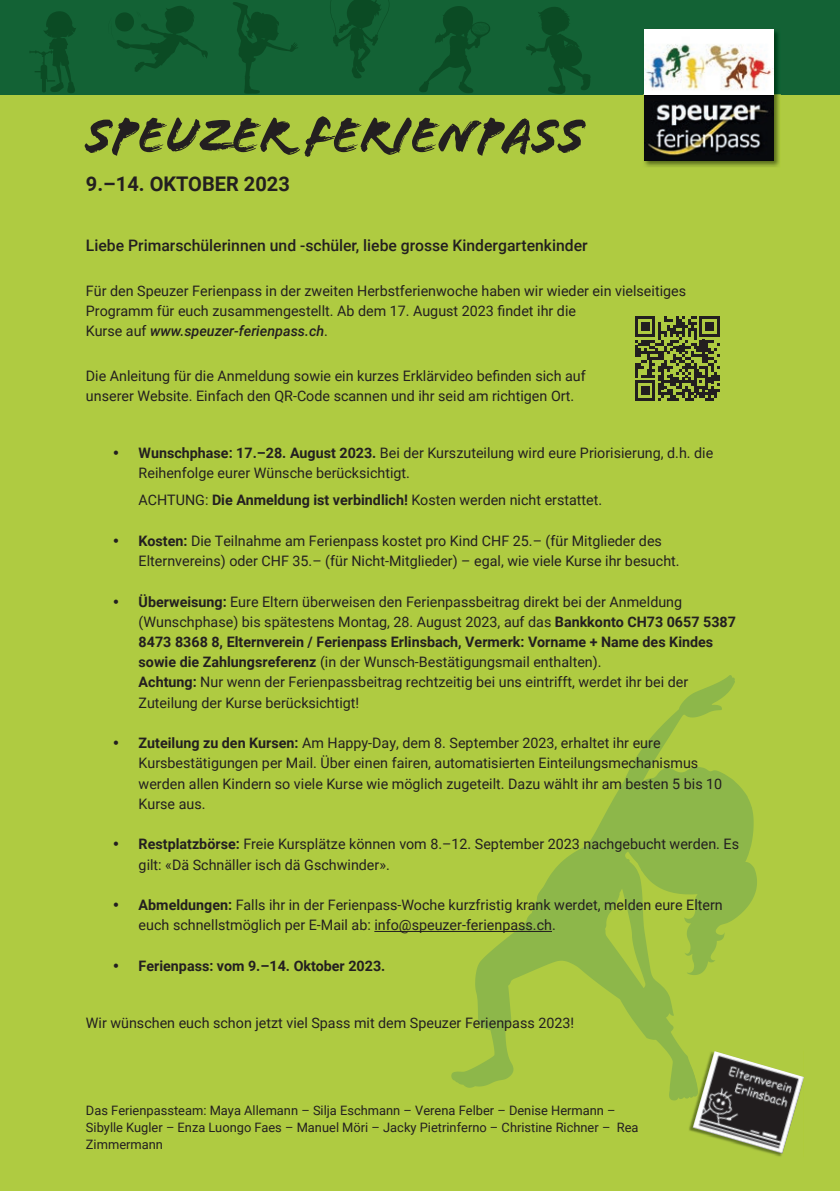
<style>
.page{position:relative;width:840px;height:1191px;background:#fff}
.page>*{position:absolute;margin:0;border:0;box-sizing:border-box;transform-origin:0 0}
.t1{font:51.8px "Flood Std";color:#231f20}
.t2{font:700 20.2px "Roboto";color:#231f20}
.t3{font:500 15.8px "Roboto";color:#231f20}
.t4{font:14.4px/20.2px "Roboto";color:#231f20}
.t5{font:700 14.4px "Roboto";color:#231f20}
.t6{font:13px/17.2px "Roboto";color:#231f20}
.s1{font-weight:500;font-style:italic}
.s2{font-weight:700}
</style>
<div class="page">
<div style="left:0;top:0;width:839px;height:1191px;background:#afcb41"></div>
<div style="left:0;top:0;width:839px;height:94px;background:#136235"></div>
<svg style="left:330px;top:0;width:59px;height:78px"></svg>
<svg style="left:29px;top:11px;width:47px;height:82px"></svg>
<svg style="left:233px;top:2px;width:65px;height:92px"></svg>
<svg style="left:115px;top:6px;width:93px;height:66px"></svg>
<svg style="left:419px;top:6px;width:71px;height:87px"></svg>
<svg style="left:526px;top:7px;width:64px;height:87px"></svg>
<svg style="left:451px;top:675px;width:305px;height:425px"></svg>
<img style="left:688px;top:1050px;width:95px;height:107px">
<img style="left:688px;top:1058px;width:4px;height:40px">
<img style="left:692px;top:1051px;width:111px;height:102px">
<img style="left:642px;top:29px;width:138px;height:138px">
<img style="left:643px;top:30px;width:130px;height:130px">
<hr style="left:374px;top:931px;width:177px;height:1px;background:#231f20">
<svg style="left:635px;top:316px;width:84px;height:85px"></svg>
<h1 class="t1" style="left:86px;top:105px;width:500px">SPEUZER FERIENPASS</h1>
<h2 class="t2" style="left:86px;top:170px;width:205px">9.–14. OKTOBER 2023</h2>
<p class="t3" style="left:86px;top:234px;width:503px">Liebe Primarschülerinnen und -schüler, liebe grosse Kindergartenkinder</p>
<p class="t4" style="left:86px;top:280px;width:601px">Für den Speuzer Ferienpass in der zweiten Herbstferienwoche haben wir wieder ein vielseitiges<br>Programm für euch zusammengestellt. Ab dem 17. August 2023 findet ihr die<br>Kurse auf <span class="s1">www.speuzer-ferienpass.ch</span>.</p>
<p class="t4" style="left:86px;top:365px;width:501px">Die Anleitung für die Anmeldung sowie ein kurzes Erklärvideo befinden sich auf unserer Website. Einfach den QR-Code scannen und ihr seid am richtigen Ort.</p>
<p class="t4" style="left:138px;top:442px;width:576px"><span class="s2">Wunschphase: 17.–28. August 2023.</span> Bei der Kurszuteilung wird eure Priorisierung, d.h. die<br>Reihenfolge eurer Wünsche berücksichtigt.</p>
<p class="t4" style="left:138px;top:489px;width:465px">ACHTUNG: <span class="s2">Die Anmeldung ist verbindlich!</span> Kosten werden nicht erstattet.</p>
<p class="t4" style="left:138px;top:530px;width:542px"><span class="s2">Kosten:</span> Die Teilnahme am Ferienpass kostet pro Kind CHF 25.– (für Mitglieder des<br>Elternvereins) oder CHF 35.– (für Nicht-Mitglieder) – egal, wie viele Kurse ihr besucht.</p>
<p class="t4" style="left:138px;top:591px;width:598px"><span class="s2">Überweisung:</span> Eure Eltern überweisen den Ferienpassbeitrag direkt bei der Anmeldung (Wunschphase) bis spätestens Montag, 28. August 2023, auf das <span class="s2">Bankkonto CH73 0657 5387<br>8473 8368 8, Elternverein / Ferienpass Erlinsbach, Vermerk: Vorname + Name des Kindes sowie die Zahlungsreferenz</span> (in der Wunsch-Bestätigungsmail enthalten).<br><span class="s2">Achtung:</span> Nur wenn der Ferienpassbeitrag rechtzeitig bei uns eintrifft, werdet ihr bei der Zuteilung der Kurse berücksichtigt!</p>
<p class="t4" style="left:138px;top:732px;width:585px"><span class="s2">Zuteilung zu den Kursen:</span> Am Happy-Day, dem 8. September 2023, erhaltet ihr eure Kursbestätigungen per Mail. Über einen fairen, automatisierten Einteilungsmechanismus werden allen Kindern so viele Kurse wie möglich zugeteilt. Dazu wählt ihr am besten 5 bis 10<br>Kurse aus.</p>
<p class="t4" style="left:138px;top:833px;width:601px"><span class="s2">Restplatzbörse:</span> Freie Kursplätze können vom 8.–12. September 2023 nachgebucht werden. Es gilt: «Dä Schnäller isch dä Gschwinder».</p>
<p class="t4" style="left:138px;top:894px;width:585px"><span class="s2">Abmeldungen:</span> Falls ihr in der Ferienpass-Woche kurzfristig krank werdet, melden eure Eltern euch schnellstmöglich per E-Mail ab: info@speuzer-ferienpass.ch.</p>
<p class="t5" style="left:138px;top:955px;width:248px">Ferienpass: vom 9.–14. Oktober 2023.</p>
<p class="t4" style="left:86px;top:1012px;width:489px">Wir wünschen euch schon jetzt viel Spass mit dem Speuzer Ferienpass 2023!</p>
<p class="t6" style="left:86px;top:1101px;width:554px">Das Ferienpassteam: Maya Allemann – Silja Eschmann – Verena Felber – Denise Hermann –<br>Sibylle Kugler – Enza Luongo Faes – Manuel Möri – Jacky Pietrinferno – Christine Richner – Rea<br>Zimmermann</p>
</div>
